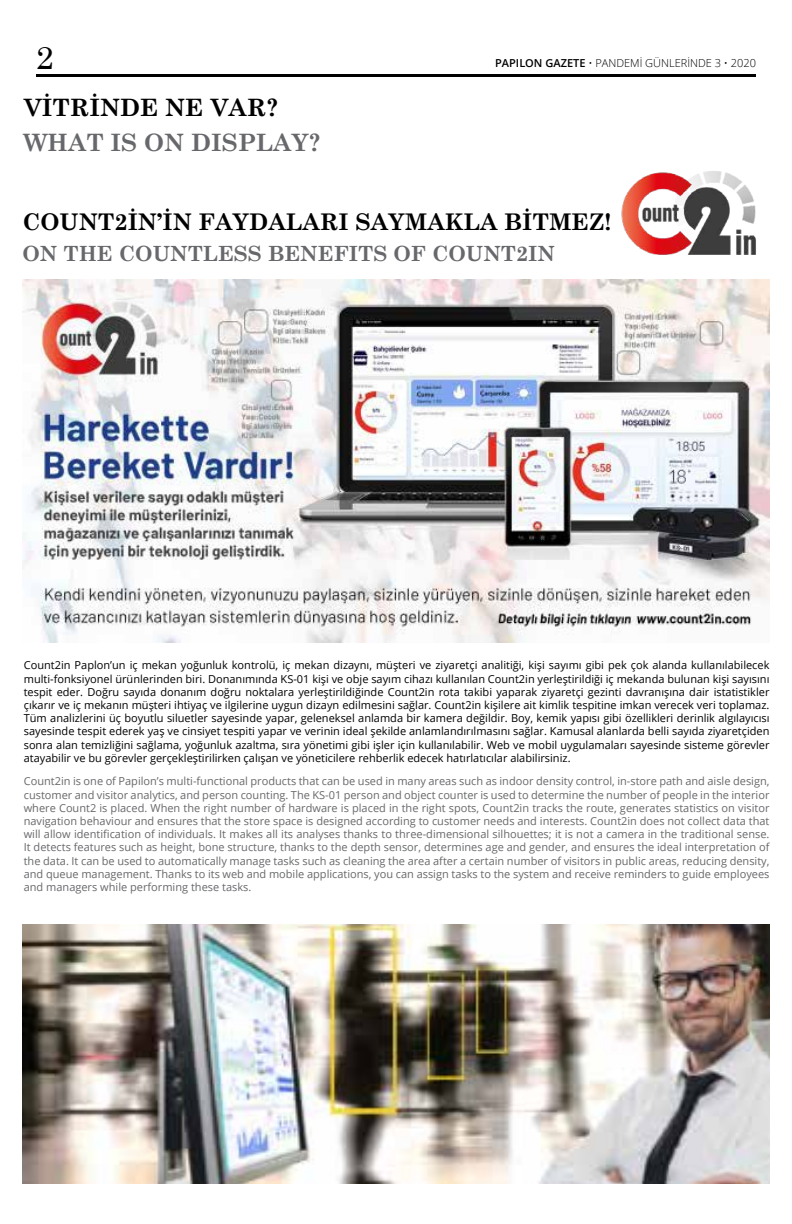
<style>
.page{position:relative;width:792px;height:1224px;background:#fff}
.page>*{position:absolute;margin:0;border:0;box-sizing:border-box;transform-origin:0 0}
.t1{font:32px "Century Schoolbook";color:#000}
.t2{font:700 24px "Century Schoolbook";color:#67686b}
.t3{font:700 24px "Century Schoolbook";color:#000}
.t4{font:700 23px "Century Schoolbook";color:#000}
.t5{font:700 21px "Century Schoolbook";color:#67686b}
.t6{font:11px/13.2px "Open Sans";color:#67686b;text-align:justify}
.t7{font:11px/13.2px "Open Sans";color:#000;text-align:justify}
.t8{font:300 11px "Open Sans";color:#000}
.s1{font-weight:600}
</style>
<div class="page">
<hr style="left:36px;top:74px;width:720px;height:3px;background:#000">
<img style="left:621px;top:171px;width:135px;height:84px">
<img style="left:22px;top:280px;width:748px;height:362px">
<img style="left:22px;top:924px;width:748px;height:260px">
<h1 class="t1" style="left:36px;top:31px;width:19px">2</h1>
<p class="t8" style="left:495px;top:56px;width:262px"><span class="s1">PAPILON GAZETE</span> • PANDEMİ GÜNLERİNDE 3 • 2020</p>
<h2 class="t3" style="left:24px;top:89px;width:256px">VİTRİNDE NE VAR?</h2>
<h2 class="t2" style="left:24px;top:123px;width:299px">WHAT IS ON DISPLAY?</h2>
<h3 class="t4" style="left:22px;top:204px;width:590px">COUNT2İN’İN FAYDALARI SAYMAKLA BİTMEZ!</h3>
<h3 class="t5" style="left:22px;top:237px;width:534px">ON THE COUNTLESS BENEFITS OF COUNT2IN</h3>
<p class="t7" style="left:24px;top:659px;width:747px">Count2in Paplon’un iç mekan yoğunluk kontrolü, iç mekan dizaynı, müşteri ve ziyaretçi analitiği, kişi sayımı gibi pek çok alanda kullanılabilecek multi-fonksiyonel ürünlerinden biri. Donanımında KS-01 kişi ve obje sayım cihazı kullanılan Count2in yerleştirildiği iç mekanda bulunan kişi sayısını tespit eder. Doğru sayıda donanım doğru noktalara yerleştirildiğinde Count2in rota takibi yaparak ziyaretçi gezinti davranışına dair istatistikler çıkarır ve iç mekanın müşteri ihtiyaç ve ilgilerine uygun dizayn edilmesini sağlar. Count2in kişilere ait kimlik tespitine imkan verecek veri toplamaz.<br>Tüm analizlerini üç boyutlu siluetler sayesinde yapar, geleneksel anlamda bir kamera değildir. Boy, kemik yapısı gibi özellikleri derinlik algılayıcısı sayesinde tespit ederek yaş ve cinsiyet tespiti yapar ve verinin ideal şekilde anlamlandırılmasını sağlar. Kamusal alanlarda belli sayıda ziyaretçiden sonra alan temizliğini sağlama, yoğunluk azaltma, sıra yönetimi gibi işler için kullanılabilir. Web ve mobil uygulamaları sayesinde sisteme görevler atayabilir ve bu görevler gerçekleştirilirken çalışan ve yöneticilere rehberlik edecek hatırlatıcılar alabilirsiniz.</p>
<p class="t6" style="left:24px;top:775px;width:747px">Count2in is one of Papilon’s multi-functional products that can be used in many areas such as indoor density control, in-store path and aisle design, customer and visitor analytics, and person counting. The KS-01 person and object counter is used to determine the number of people in the interior where Count2 is placed. When the right number of hardware is placed in the right spots, Count2in tracks the route, generates statistics on visitor navigation behaviour and ensures that the store space is designed according to customer needs and interests. Count2in does not collect data that will allow identification of individuals. It makes all its analyses thanks to three-dimensional silhouettes; it is not a camera in the traditional sense.<br>It detects features such as height, bone structure, thanks to the depth sensor, determines age and gender, and ensures the ideal interpretation of the data. It can be used to automatically manage tasks such as cleaning the area after a certain number of visitors in public areas, reducing density, and queue management. Thanks to its web and mobile applications, you can assign tasks to the system and receive reminders to guide employees and managers while performing these tasks.</p>
</div>
